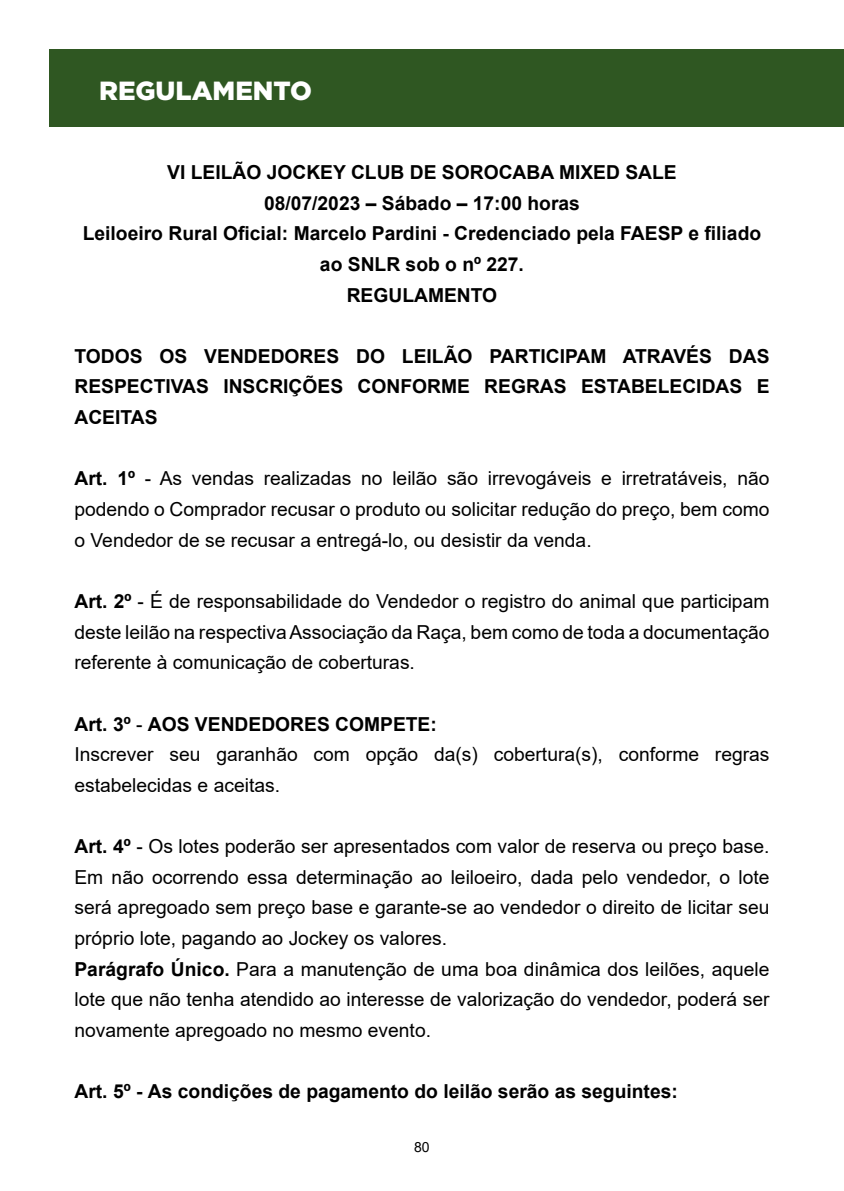
<style>
.page{position:relative;width:844px;height:1191px;background:#fff}
.page>*{position:absolute;margin:0;border:0;box-sizing:border-box;transform-origin:0 0}
.t1{font:900 26.25px "Gotham";color:#fff}
.t2{font:19.25px/30.6px "Arial";color:#000;text-align:justify}
.t3{font:700 19.25px/30.6px "Arial";color:#000;text-align:center}
.t4{font:14px "Arial";color:#000}
.s1{font-weight:700}
</style>
<div class="page">
<div style="left:50px;top:49px;width:793px;height:77px;background:#2f5722"></div>
<h1 class="t1" style="left:99px;top:75px;width:214px">REGULAMENTO</h1>
<p class="t3" style="left:83px;top:157px;width:679px">VI LEILÃO JOCKEY CLUB DE SOROCABA MIXED SALE<br>08/07/2023 – Sábado – 17:00 horas<br>Leiloeiro Rural Oficial: Marcelo Pardini - Credenciado pela FAESP e filiado ao SNLR sob o nº 227.<br>REGULAMENTO</p>
<p class="t3" style="left:74px;top:341px;width:696px;text-align:justify">TODOS OS VENDEDORES DO LEILÃO PARTICIPAM ATRAVÉS DAS RESPECTIVAS INSCRIÇÕES CONFORME REGRAS ESTABELECIDAS E ACEITAS</p>
<p class="t2" style="left:74px;top:463px;width:696px"><span class="s1">Art. 1º</span> - As vendas realizadas no leilão são irrevogáveis e irretratáveis, não podendo o Comprador recusar o produto ou solicitar redução do preço, bem como o Vendedor de se recusar a entregá-lo, ou desistir da venda.</p>
<p class="t2" style="left:74px;top:586px;width:696px"><span class="s1">Art. 2º</span> - É de responsabilidade do Vendedor o registro do animal que participam deste leilão na respectiva Associação da Raça, bem como de toda a documentação referente à comunicação de coberturas.</p>
<p class="t2" style="left:74px;top:708px;width:696px;text-align:left"><span class="s1">Art. 3º</span> - <span class="s1">AOS VENDEDORES COMPETE:<br></span>Inscrever seu garanhão com opção da(s) cobertura(s), conforme regras estabelecidas e aceitas.</p>
<p class="t2" style="left:74px;top:831px;width:696px;text-align:left"><span class="s1">Art. 4º</span> - Os lotes poderão ser apresentados com valor de reserva ou preço base.<br>Em não ocorrendo essa determinação ao leiloeiro, dada pelo vendedor, o lote será apregoado sem preço base e garante-se ao vendedor o direito de licitar seu próprio lote, pagando ao Jockey os valores.<br><span class="s1">Parágrafo Único.</span> Para a manutenção de uma boa dinâmica dos leilões, aquele lote que não tenha atendido ao interesse de valorização do vendedor, poderá ser novamente apregoado no mesmo evento.</p>
<p class="t3" style="left:74px;top:1076px;width:604px">Art. 5º - As condições de pagamento do leilão serão as seguintes:</p>
<p class="t4" style="left:414px;top:1137px;width:17px">80</p>
</div>
